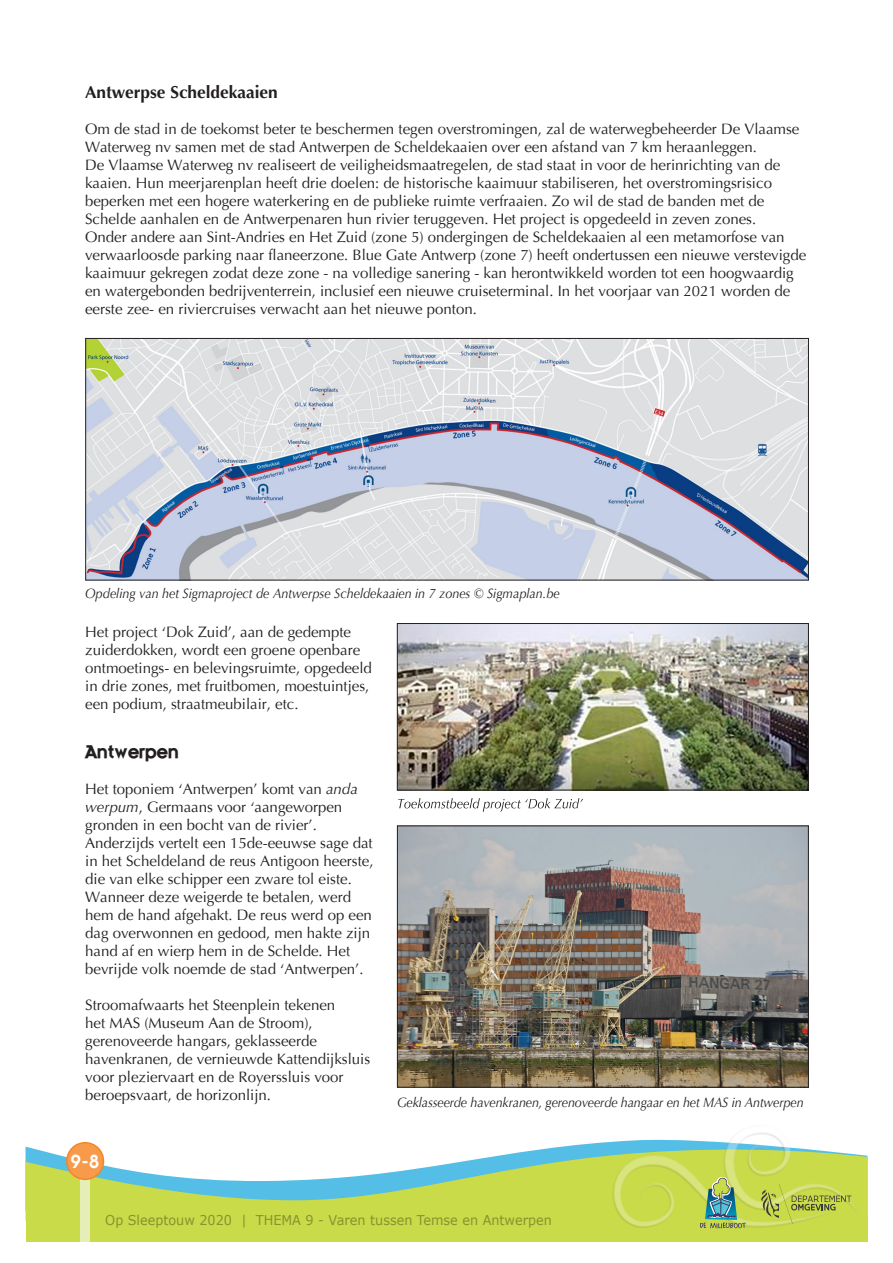
<style>
.page{position:relative;width:893px;height:1263px;background:#fff}
.page>*{position:absolute;margin:0;border:0;box-sizing:border-box;transform-origin:0 0}
.tekst_titel{font:700 19.5px "Kernel SSK";color:#231f20}
.t1{font:600 18px "Trendex SSK";color:#fff}
.tekst{font:700 17.25px "Optima";color:#231f20}
.tekst-2{font:15px/18px "Optima";color:#231f20}
.tekst-3{font:italic 13.5px "Optima";color:#231f20;scale:.93 1}
.t2{font:13.5px "Verdana";color:#85942f;scale:.95 1}
.s1{font-style:italic}
</style>
<div class="page">
<svg style="left:26px;top:1143px;width:841px;height:74px"></svg>
<div style="left:26px;top:1217px;width:841px;height:25px;background:#c9db49"></div>
<img style="left:604px;top:1133px;width:257px;height:96px">
<div style="left:80px;top:1174px;width:10px;height:68px;background:#e6eeb7"></div>
<div style="left:67px;top:1143px;width:37px;height:36px;background:#f79b4a;border-radius:50%"></div>
<div style="left:66px;top:1142px;width:38px;height:38px;border:1px solid #f58522;border-radius:50%"></div>
<svg style="left:700px;top:1177px;width:46px;height:51px;background:#93b775"></svg>
<svg style="left:761px;top:1184px;width:90px;height:40px;background:#b9c84d"></svg>
<img style="left:87px;top:340px;width:720px;height:238px">
<div style="left:85px;top:338px;width:724px;height:242px;border:1px solid #231f20"></div>
<img style="left:399px;top:625px;width:408px;height:163px">
<div style="left:397px;top:623px;width:412px;height:167px;border:1px solid #231f20"></div>
<svg style="left:398px;top:798px;width:185px;height:14px"></svg>
<img style="left:399px;top:827px;width:408px;height:258px">
<div style="left:397px;top:825px;width:412px;height:262px;border:1px solid #231f20"></div>
<p class="tekst" style="left:85px;top:82px;width:194px">Antwerpse Scheldekaaien</p>
<p class="tekst-2" style="left:85px;top:120px;width:723px">Om de stad in de toekomst beter te beschermen tegen overstromingen, zal de waterwegbeheerder De Vlaamse Waterweg nv samen met de stad Antwerpen de Scheldekaaien over een afstand van 7 km heraanleggen.<br>De Vlaamse Waterweg nv realiseert de veiligheidsmaatregelen, de stad staat in voor de herinrichting van de kaaien. Hun meerjarenplan heeft drie doelen: de historische kaaimuur stabiliseren, het overstromingsrisico beperken met een hogere waterkering en de publieke ruimte verfraaien. Zo wil de stad de banden met de Schelde aanhalen en de Antwerpenaren hun rivier teruggeven. Het project is opgedeeld in zeven zones.<br>Onder andere aan Sint-Andries en Het Zuid (zone 5) ondergingen de Scheldekaaien al een metamorfose van verwaarloosde parking naar flaneerzone. Blue Gate Antwerp (zone 7) heeft ondertussen een nieuwe verstevigde kaaimuur gekregen zodat deze zone - na volledige sanering - kan herontwikkeld worden tot een hoogwaardig en watergebonden bedrijventerrein, inclusief een nieuwe cruiseterminal. In het voorjaar van 2021 worden de eerste zee- en riviercruises verwacht aan het nieuwe ponton.</p>
<p class="tekst-3" style="left:85px;top:585px;width:512px">Opdeling van het Sigmaproject de Antwerpse Scheldekaaien in 7 zones © Sigmaplan.be</p>
<p class="tekst-2" style="left:85px;top:623px;width:288px">Het project ‘Dok Zuid’, aan de gedempte zuiderdokken, wordt een groene openbare ontmoetings- en belevingsruimte, opgedeeld in drie zones, met fruitbomen, moestuintjes, een podium, straatmeubilair, etc.</p>
<p class="tekst_titel" style="left:85px;top:742px;width:95px">Antwerpen</p>
<p class="tekst-2" style="left:85px;top:780px;width:290px">Het toponiem ‘Antwerpen’ komt van <span class="s1">anda werpum</span>, Germaans voor ‘aangeworpen gronden in een bocht van de rivier’.<br>Anderzijds vertelt een 15de-eeuwse sage dat in het Scheldeland de reus Antigoon heerste, die van elke schipper een zware tol eiste.<br>Wanneer deze weigerde te betalen, werd hem de hand afgehakt. De reus werd op een dag overwonnen en gedood, men hakte zijn hand af en wierp hem in de Schelde. Het bevrijde volk noemde de stad ‘Antwerpen’.</p>
<p class="tekst-2" style="left:85px;top:996px;width:287px">Stroomafwaarts het Steenplein tekenen<br>het MAS (Museum Aan de Stroom), gerenoveerde hangars, geklasseerde havenkranen, de vernieuwde Kattendijksluis voor pleziervaart en de Royerssluis voor beroepsvaart, de horizonlijn.</p>
<p class="tekst-3" style="left:397px;top:1095px;width:439px">Geklasseerde havenkranen, gerenoveerde hangaar en het MAS in Antwerpen</p>
<p class="t1" style="left:71px;top:1150px;width:30px">9-8</p>
<p class="t2" style="left:105px;top:1211px;width:472px">Op Sleeptouw 2020 | THEMA 9 - Varen tussen Temse en Antwerpen</p>
</div>
